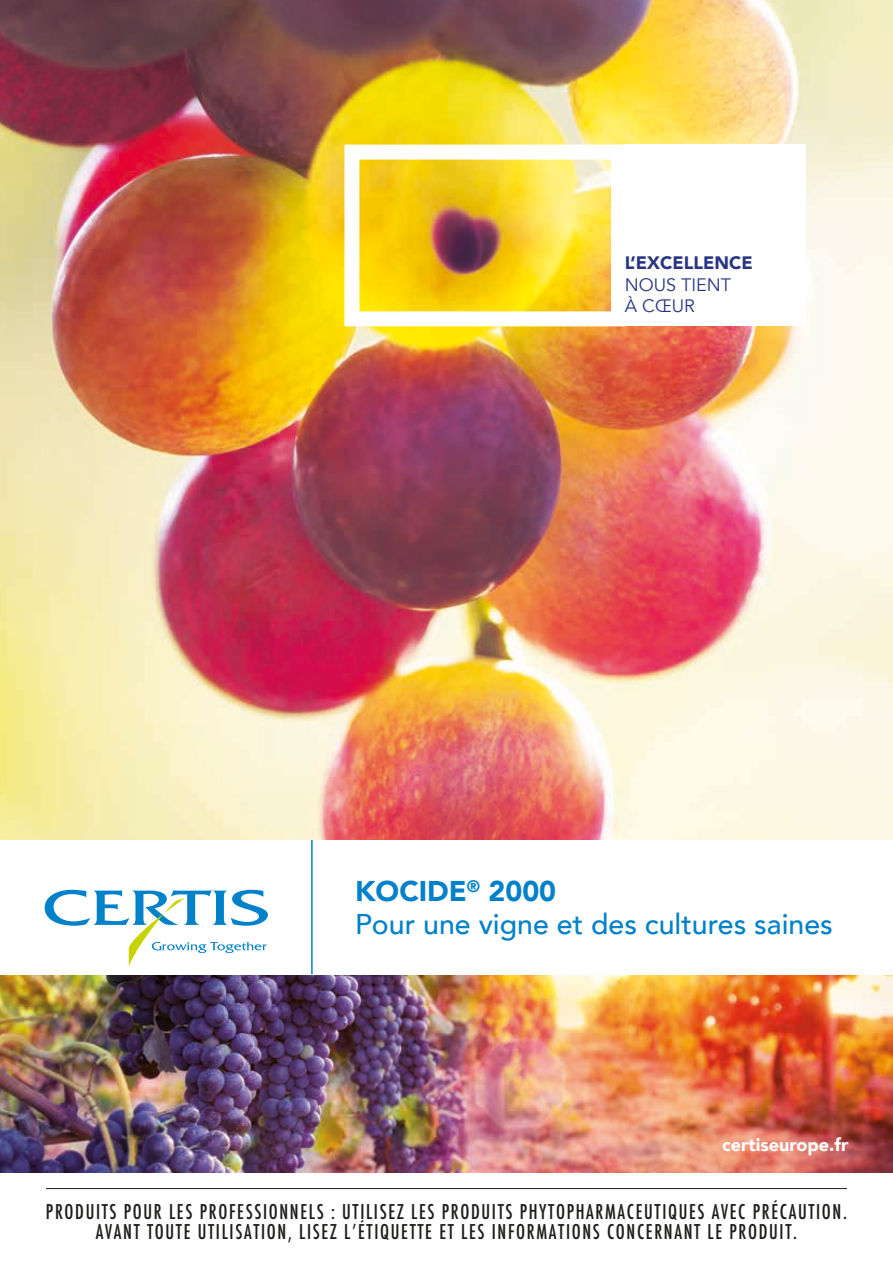
<style>
.page{position:relative;width:893px;height:1263px;background:#fff}
.page>*{position:absolute;margin:0;border:0;box-sizing:border-box;transform-origin:0 0}
.t1{font:500 28.5px/33px "Avenir";color:#0081c9}
.t2{font:500 condensed 19.8px/20px "Futura";letter-spacing:.09em;color:#1d1d1b;text-align:center;scale:.95 1}
.t3{font:900 18px "Avenir";color:#fff}
.t4{font:18px/21px "Avenir";color:#283583}
.t5{font:900 18px "Avenir";color:#283583}
.s1{font-weight:900}
</style>
<div class="page">
<img style="left:0;top:974px;width:893px;height:199px">
<img style="left:0;top:0;width:893px;height:840px">
<div style="left:623px;top:145px;width:183px;height:181px;background:#fff"></div>
<div style="left:344px;top:145px;width:282px;height:181px;border:15px solid #fff"></div>
<hr style="left:311px;top:840px;width:2px;height:134px;background:#0081c9">
<svg style="left:45px;top:890px;width:223px;height:76px"></svg>
<hr style="left:46px;top:1188px;width:801px;height:1px;background:#1d1d1b">
<p class="t5" style="left:625px;top:248px;width:130px">L’EXCELLENCE</p>
<p class="t4" style="left:625px;top:274px;width:108px">NOUS TIENT<br>À CŒUR</p>
<h1 class="t1" style="left:355px;top:873px;width:479px"><span class="s1">KOCIDE</span><sup>®</sup> <span class="s1">2000<br></span>Pour une vigne et des cultures saines</h1>
<p class="t3" style="left:722px;top:1129px;width:128px">certiseurope.fr</p>
<p class="t2" style="left:46px;top:1201px;width:845px">PRODUITS POUR LES PROFESSIONNELS : UTILISEZ LES PRODUITS PHYTOPHARMACEUTIQUES AVEC PRÉCAUTION.<br>AVANT TOUTE UTILISATION, LISEZ LʼÉTIQUETTE ET LES INFORMATIONS CONCERNANT LE PRODUIT.</p>
</div>
